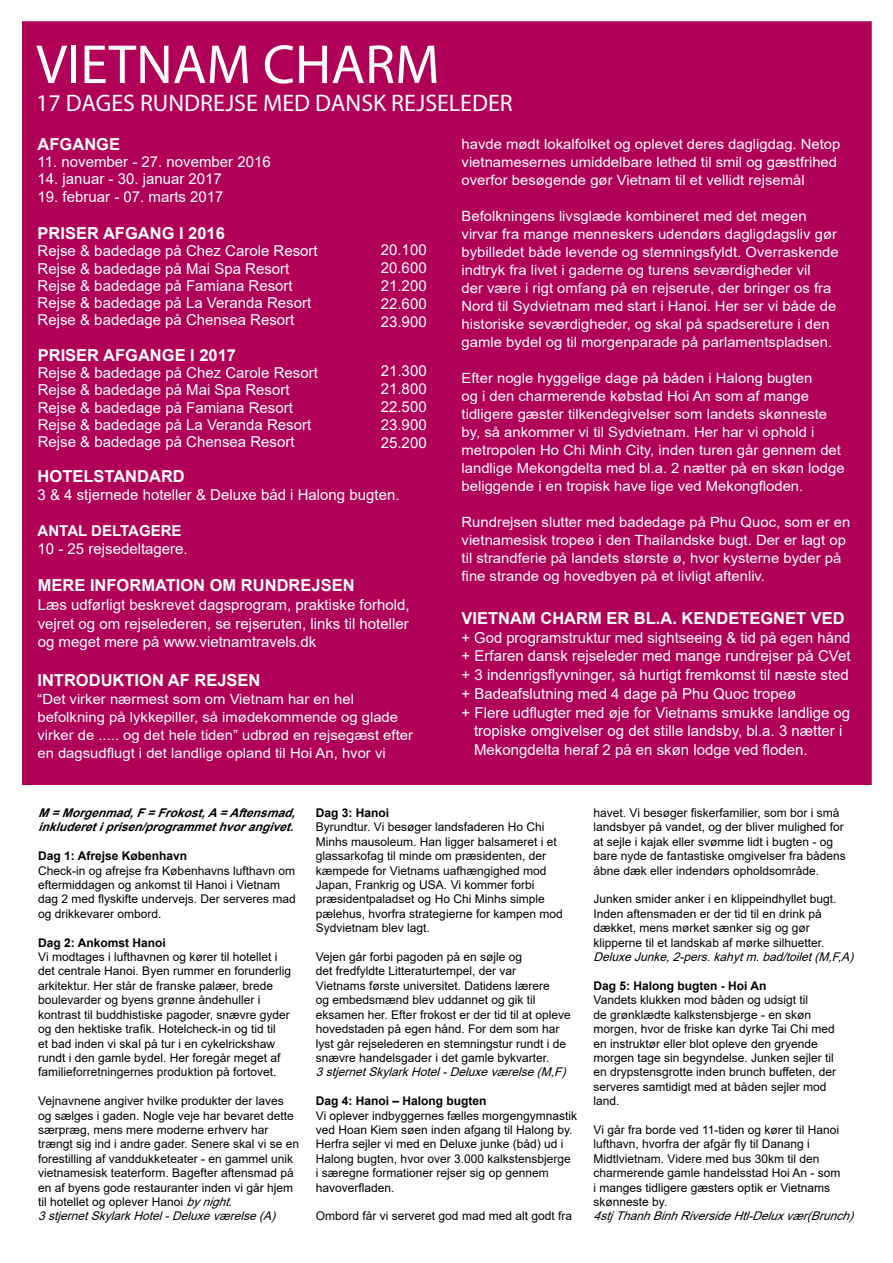
<style>
.page{position:relative;width:893px;height:1263px;background:#fff}
.page>*{position:absolute;margin:0;border:0;box-sizing:border-box;transform-origin:0 0}
.t1{font:55.5px "Myriad Pro";color:#fff}
.t2{font:24px "Myriad Pro";color:#fff}
.t3{font:700 16.5px "Arial";color:#fff}
.t4{font:15px/17.2px "Arial";color:#fff;text-align:justify}
.t5{font:15px "Arial";color:#fffffe}
.t6{font:700 15px "Arial";color:#fffffe}
.t7{font:14.1px/18px "Arial";color:#fff;scale:1.05 1}
.t8{font:12px/14.4px "Arial";color:#000}
.t9{font:italic 12px "Arial";color:#000}
.t10{font:700 12px "Arial";color:#000}
.t11{font:italic 700 12px/14.4px "Arial";color:#000}
.s1{font-style:italic}
</style>
<div class="page">
<div style="left:22px;top:21px;width:850px;height:764px;background:#b10058;border:2px solid #b10058"></div>
<h1 class="t1" style="left:36px;top:30px;width:405px">VIETNAM CHARM</h1>
<h2 class="t2" style="left:36px;top:88px;width:478px">17 DAGES RUNDREJSE MED DANSK REJSELEDER</h2>
<h3 class="t3" style="left:38px;top:132px;width:84px">AFGANGE</h3>
<p class="t4" style="left:38px;top:153px;width:235px">11. november - 27. november 2016</p>
<p class="t4" style="left:38px;top:170px;width:186px">14. januar - 30. januar 2017</p>
<p class="t4" style="left:38px;top:188px;width:187px">19. februar - 07. marts 2017</p>
<h3 class="t3" style="left:38px;top:222px;width:189px">PRISER AFGANG I 2016</h3>
<p class="t4" style="left:38px;top:242px;width:282px;text-align:left">Rejse &amp; badedage på Chez Carole Resort Rejse &amp; badedage på Mai Spa Resort Rejse &amp; badedage på Famiana Resort Rejse &amp; badedage på La Veranda Resort Rejse &amp; badedage på Chensea Resort</p>
<h3 class="t3" style="left:38px;top:343px;width:200px">PRISER AFGANGE I 2017</h3>
<p class="t4" style="left:38px;top:364px;width:282px;text-align:left">Rejse &amp; badedage på Chez Carole Resort Rejse &amp; badedage på Mai Spa Resort Rejse &amp; badedage på Famiana Resort Rejse &amp; badedage på La Veranda Resort Rejse &amp; badedage på Chensea Resort</p>
<p class="t4" style="left:381px;top:240px;width:47px;line-height:18px">20.100<br>20.600<br>21.200<br>22.600<br>23.900</p>
<p class="t4" style="left:381px;top:362px;width:47px;line-height:18px">21.300<br>21.800<br>22.500<br>23.900<br>25.200</p>
<h3 class="t3" style="left:38px;top:465px;width:149px">HOTELSTANDARD</h3>
<p class="t4" style="left:38px;top:486px;width:363px">3 &amp; 4 stjernede hoteller &amp; Deluxe båd i Halong bugten.</p>
<p class="t6" style="left:38px;top:520px;width:145px">ANTAL DELTAGERE</p>
<p class="t5" style="left:38px;top:538px;width:152px">10 - 25 rejsedeltagere.</p>
<h3 class="t3" style="left:38px;top:574px;width:318px">MERE INFORMATION OM RUNDREJSEN</h3>
<p class="t4" style="left:38px;top:595px;width:373px;line-height:18.8px">Læs udførligt beskrevet dagsprogram, praktiske forhold, vejret og om rejselederen, se rejseruten, links til hoteller og meget mere på www.vietnamtravels.dk</p>
<h3 class="t3" style="left:37px;top:668px;width:225px">INTRODUKTION AF REJSEN</h3>
<p class="t7" style="left:37px;top:690px;width:359px">“Det virker nærmest som om Vietnam har en hel befolkning på lykkepiller, så imødekommende og glade virker de ..... og det hele tiden” udbrød en rejsegæst efter en dagsudflugt i det landlige opland til Hoi An, hvor vi</p>
<p class="t7" style="left:462px;top:135px;width:362px">havde mødt lokalfolket og oplevet deres dagligdag. Netop vietnamesernes umiddelbare lethed til smil og gæstfrihed overfor besøgende gør Vietnam til et vellidt rejsemål</p>
<p class="t7" style="left:462px;top:207px;width:361px">Befolkningens livsglæde kombineret med det megen virvar fra mange menneskers udendørs dagligdagsliv gør bybilledet både levende og stemningsfyldt. Overraskende indtryk fra livet i gaderne og turens seværdigheder vil<br>der være i rigt omfang på en rejserute, der bringer os fra Nord til Sydvietnam med start i Hanoi. Her ser vi både de historiske seværdigheder, og skal på spadsereture i den gamle bydel og til morgenparade på parlamentspladsen.</p>
<p class="t7" style="left:462px;top:369px;width:366px">Efter nogle hyggelige dage på båden i Halong bugten<br>og i den charmerende købstad Hoi An som af mange tidligere gæster tilkendegivelser som landets skønneste by, så ankommer vi til Sydvietnam. Her har vi ophold i metropolen Ho Chi Minh City, inden turen går gennem det landlige Mekongdelta med bl.a. 2 nætter på en skøn lodge beliggende i en tropisk have lige ved Mekongfloden.</p>
<p class="t7" style="left:462px;top:513px;width:372px">Rundrejsen slutter med badedage på Phu Quoc, som er en vietnamesisk tropeø i den Thailandske bugt. Der er lagt op til strandferie på landets største ø, hvor kysterne byder på fine strande og hovedbyen på et livligt aftenliv.</p>
<h3 class="t3" style="left:462px;top:606px;width:385px">VIETNAM CHARM ER BL.A. KENDETEGNET VED</h3>
<p class="t4" style="left:462px;top:629px;width:390px">+ God programstruktur med sightseeing &amp; tid på egen hånd</p>
<p class="t4" style="left:462px;top:647px;width:390px">+ Erfaren dansk rejseleder med mange rundrejser på CVet</p>
<p class="t4" style="left:462px;top:666px;width:389px">+ 3 indenrigsflyvninger, så hurtigt fremkomst til næste sted</p>
<p class="t4" style="left:462px;top:685px;width:336px">+ Badeafslutning med 4 dage på Phu Quoc tropeø</p>
<p class="t4" style="left:462px;top:704px;width:390px">+ Flere udflugter med øje for Vietnams smukke landlige og</p>
<p class="t4" style="left:474px;top:722px;width:370px">tropiske omgivelser og det stille landsby, bl.a. 3 nætter i</p>
<p class="t4" style="left:474px;top:741px;width:335px">Mekongdelta heraf 2 på en skøn lodge ved floden.</p>
<p class="t11" style="left:38px;top:806px;width:264px">M=Morgenmad,F=Frokost,A=Aftensmad, inkluderetiprisen/programmethvorangivet.</p>
<p class="t10" style="left:38px;top:847px;width:150px">Dag 1: Afrejse København</p>
<p class="t8" style="left:38px;top:863px;width:259px">Check-in og afrejse fra Københavns lufthavn om eftermiddagen og ankomst til Hanoi i Vietnam dag 2 med flyskifte undervejs. Der serveres mad og drikkevarer ombord.</p>
<p class="t10" style="left:38px;top:934px;width:129px">Dag 2: Ankomst Hanoi</p>
<p class="t8" style="left:38px;top:949px;width:254px">Vi modtages i lufthavnen og kører til hotellet i det centrale Hanoi. Byen rummer en forunderlig arkitektur. Her står de franske palæer, brede boulevarder og byens grønne åndehuller i kontrast til buddhistiske pagoder, snævre gyder og den hektiske trafik. Hotelcheck-in og tid til<br>et bad inden vi skal på tur i en cykelrickshaw rundt i den gamle bydel. Her foregår meget af familieforretningernes produktion på fortovet.</p>
<p class="t8" style="left:38px;top:1093px;width:262px">Vejnavnene angiver hvilke produkter der laves og sælges i gaden. Nogle veje har bevaret dette særpræg, mens mere moderne erhverv har trængt sig ind i andre gader. Senere skal vi se en forestilling af vanddukketeater - en gammel unik vietnamesisk teaterform. Bagefter aftensmad på en af byens gode restauranter inden vi går hjem til hotellet og oplever Hanoi <span class="s1">bynight</span>.<br><span class="s1">3stjernetSkylarkHotel-Deluxeværelse(A)</span></p>
<p class="t10" style="left:316px;top:804px;width:75px">Dag 3: Hanoi</p>
<p class="t8" style="left:316px;top:820px;width:248px">Byrundtur. Vi besøger landsfaderen Ho Chi Minhs mausoleum. Han ligger balsameret i et glassarkofag til minde om præsidenten, der kæmpede for Vietnams uafhængighed mod Japan, Frankrig og USA. Vi kommer forbi præsidentpaladset og Ho Chi Minhs simple pælehus, hvorfra strategierne for kampen mod Sydvietnam blev lagt.</p>
<p class="t8" style="left:316px;top:949px;width:256px">Vejen går forbi pagoden på en søjle og<br>det fredfyldte Litteraturtempel, der var<br>Vietnams første universitet. Datidens lærere<br>og embedsmænd blev uddannet og gik til eksamen her. Efter frokost er der tid til at opleve hovedstaden på egen hånd. For dem som har lyst går rejselederen en stemningstur rundt i de snævre handelsgader i det gamle bykvarter.</p>
<p class="t9" style="left:316px;top:1064px;width:255px">3stjernetSkylarkHotel-Deluxeværelse(M,F)</p>
<p class="t10" style="left:316px;top:1092px;width:172px">Dag 4: Hanoi – Halong bugten</p>
<p class="t8" style="left:316px;top:1108px;width:263px">Vi oplever indbyggernes fælles morgengymnastik ved Hoan Kiem søen inden afgang til Halong by.<br>Herfra sejler vi med en Deluxe junke (båd) ud i Halong bugten, hvor over 3.000 kalkstensbjerge<br>i særegne formationer rejser sig op gennem havoverfladen.</p>
<p class="t8" style="left:316px;top:1209px;width:258px">Ombord får vi serveret god mad med alt godt fra</p>
<p class="t8" style="left:594px;top:805px;width:254px">havet. Vi besøger fiskerfamilier, som bor i små landsbyer på vandet, og der bliver mulighed for at sejle i kajak eller svømme lidt i bugten - og bare nyde de fantastiske omgivelser fra bådens åbne dæk eller indendørs opholdsområde.</p>
<p class="t8" style="left:594px;top:892px;width:244px">Junken smider anker i en klippeindhyllet bugt.<br>Inden aftensmaden er der tid til en drink på dækket, mens mørket sænker sig og gør klipperne til et landskab af mørke silhuetter.</p>
<p class="t9" style="left:594px;top:948px;width:265px">DeluxeJunke,2-pers.kahytm.bad/toilet(M,F,A)</p>
<p class="t10" style="left:594px;top:977px;width:174px">Dag 5: Halong bugten - Hoi An</p>
<p class="t8" style="left:594px;top:993px;width:244px">Vandets klukken mod båden og udsigt til<br>de grønklædte kalkstensbjerge - en skøn morgen, hvor de friske kan dyrke Tai Chi med en instruktør eller blot opleve den gryende morgen tage sin begyndelse. Junken sejler til en drypstensgrotte inden brunch buffeten, der serveres samtidigt med at båden sejler mod land.</p>
<p class="t8" style="left:594px;top:1122px;width:248px">Vi går fra borde ved 11-tiden og kører til Hanoi lufthavn, hvorfra der afgår fly til Danang i Midtlvietnam. Videre med bus 30km til den charmerende gamle handelsstad Hoi An - som i manges tidligere gæsters optik er Vietnams skønneste by.</p>
<p class="t9" style="left:594px;top:1208px;width:267px">4stj ThanhBinhRiversideHtl-Deluxvær(Brunch)</p>
</div>
